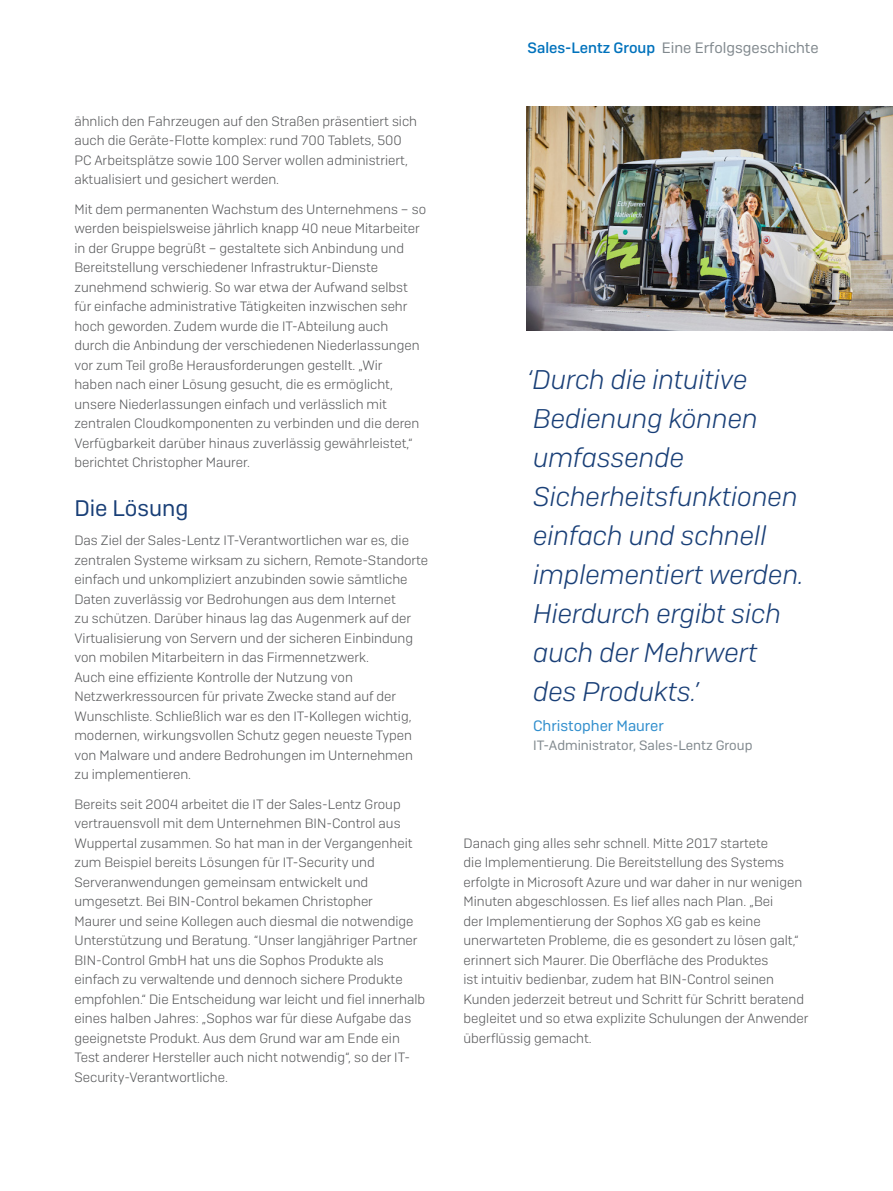
<style>
.page{position:relative;width:893px;height:1191px;background:#fff}
.page>*{position:absolute;margin:0;border:0;box-sizing:border-box;transform-origin:0 0}
.Qoute{font:italic 300 27px/39px "Sophos Sans";color:#193f77}
.Subheading_1{font:22.5px "Sophos Sans";color:#193f77}
.t1{font:15px "Sophos Sans";color:#81898e}
.Acreditation{font:15px "Sophos Sans";color:#308ecd}
.Body_Copy{font:300 13.5px/19.5px "Sophos Sans";color:#57585a}
.Job_Title{font:13.5px "Sophos Sans";color:#81898e}
.s1{font-weight:500;color:#0072bc}
</style>
<div class="page">
<img style="left:527px;top:106px;width:366px;height:225px">
<p class="Body_Copy" style="left:74px;top:111px;width:344px">ähnlich den Fahrzeugen auf den Straßen präsentiert sich auch die Geräte-Flotte komplex: rund 700 Tablets, 500<br>PC Arbeitsplätze sowie 100 Server wollen administriert, aktualisiert und gesichert werden.</p>
<p class="Body_Copy" style="left:74px;top:199px;width:353px">Mit dem permanenten Wachstum des Unternehmens – so werden beispielsweise jährlich knapp 40 neue Mitarbeiter in der Gruppe begrüßt – gestaltete sich Anbindung und Bereitstellung verschiedener Infrastruktur-Dienste zunehmend schwierig. So war etwa der Aufwand selbst für einfache administrative Tätigkeiten inzwischen sehr hoch geworden. Zudem wurde die IT-Abteilung auch durch die Anbindung der verschiedenen Niederlassungen vor zum Teil große Herausforderungen gestellt. „Wir<br>haben nach einer Lösung gesucht, die es ermöglicht, unsere Niederlassungen einfach und verlässlich mit zentralen Cloudkomponenten zu verbinden und die deren Verfügbarkeit darüber hinaus zuverlässig gewährleistet,“ berichtet Christopher Maurer.</p>
<p class="Subheading_1" style="left:74px;top:495px;width:116px">Die Lösung</p>
<p class="Body_Copy" style="left:74px;top:530px;width:355px">Das Ziel der Sales-Lentz IT-Verantwortlichen war es, die zentralen Systeme wirksam zu sichern, Remote-Standorte einfach und unkompliziert anzubinden sowie sämtliche Daten zuverlässig vor Bedrohungen aus dem Internet<br>zu schützen. Darüber hinaus lag das Augenmerk auf der Virtualisierung von Servern und der sicheren Einbindung von mobilen Mitarbeitern in das Firmennetzwerk.<br>Auch eine effiziente Kontrolle der Nutzung von Netzwerkressourcen für private Zwecke stand auf der Wunschliste. Schließlich war es den IT-Kollegen wichtig, modernen, wirkungsvollen Schutz gegen neueste Typen von Malware und andere Bedrohungen im Unternehmen zu implementieren.</p>
<p class="Body_Copy" style="left:74px;top:794px;width:352px">Bereits seit 2004 arbeitet die IT der Sales-Lentz Group vertrauensvoll mit dem Unternehmen BIN-Control aus Wuppertal zusammen. So hat man in der Vergangenheit zum Beispiel bereits Lösungen für IT-Security und Serveranwendungen gemeinsam entwickelt und umgesetzt. Bei BIN-Control bekamen Christopher<br>Maurer und seine Kollegen auch diesmal die notwendige Unterstützung und Beratung. “Unser langjähriger Partner BIN-Control GmbH hat uns die Sophos Produkte als einfach zu verwaltende und dennoch sichere Produkte empfohlen.“ Die Entscheidung war leicht und fiel innerhalb eines halben Jahres: „Sophos war für diese Aufgabe das geeignetste Produkt. Aus dem Grund war am Ende ein Test anderer Hersteller auch nicht notwendig“, so der IT-Security-Verantwortliche.</p>
<p class="t1" style="left:527px;top:39px;width:293px"><span class="s1">Sales-Lentz Group</span> Eine Erfolgsgeschichte</p>
<p class="Qoute" style="left:527px;top:360px;width:278px">‘Durch die intuitive<br>Bedienung können umfassende<br>Sicherheitsfunktionen einfach und schnell implementiert werden.<br>Hierdurch ergibt sich auch der Mehrwert<br>des Produkts.’</p>
<p class="Acreditation" style="left:533px;top:716px;width:132px">Christopher Maurer</p>
<p class="Job_Title" style="left:533px;top:737px;width:221px">IT-Administrator, Sales-Lentz Group</p>
<p class="Body_Copy" style="left:463px;top:833px;width:347px">Danach ging alles sehr schnell. Mitte 2017 startete<br>die Implementierung. Die Bereitstellung des Systems erfolgte in Microsoft Azure und war daher in nur wenigen Minuten abgeschlossen. Es lief alles nach Plan. „Bei<br>der Implementierung der Sophos XG gab es keine unerwarteten Probleme, die es gesondert zu lösen galt,“ erinnert sich Maurer. Die Oberfläche des Produktes<br>ist intuitiv bedienbar, zudem hat BIN-Control seinen Kunden jederzeit betreut und Schritt für Schritt beratend begleitet und so etwa explizite Schulungen der Anwender überflüssig gemacht.</p>
</div>
